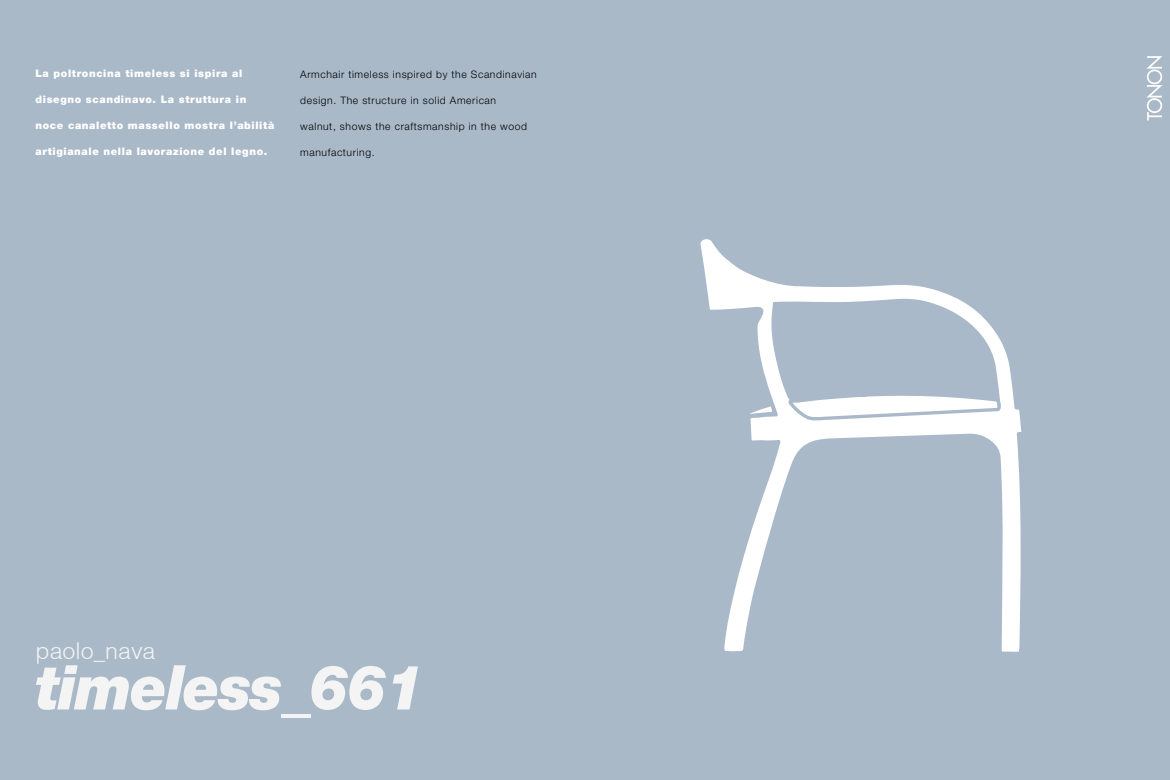
<style>
.page{position:relative;width:1170px;height:780px;background:#fff}
.page>*{position:absolute;margin:0;border:0;box-sizing:border-box;transform-origin:0 0}
.t1{font:italic 900 61.88px "Helvetica Neue";letter-spacing:-.03em;color:#f3f4f3;scale:.96 1}
.t2{font:300 23.25px "Helvetica";color:#f3f4f3}
.t3{font:900 10.25px "Helvetica 95";letter-spacing:.06em;color:#fff}
.t4{font:300 10.25px "Helvetica Neue";letter-spacing:.06em;color:#000}
</style>
<div class="page">
<div style="left:0;top:0;width:1169px;height:780px;background:#a9b9c8"></div>
<svg style="left:1146px;top:56px;width:16px;height:64px"></svg>
<svg style="left:700px;top:239px;width:322px;height:413px"></svg>
<svg style="left:743px;top:299px;width:261px;height:125px"></svg>
<p class="t3" style="left:36px;top:68px;width:208px">La poltroncina timeless si ispira al</p>
<p class="t3" style="left:36px;top:93px;width:212px">disegno scandinavo. La struttura in</p>
<p class="t3" style="left:36px;top:119px;width:240px">noce canaletto massello mostra l’abilità</p>
<p class="t3" style="left:36px;top:145px;width:233px">artigianale nella lavorazione del legno.</p>
<p class="t4" style="left:300px;top:68px;width:238px">Armchair timeless inspired by the Scandinavian</p>
<p class="t4" style="left:300px;top:94px;width:197px">design. The structure in solid American</p>
<p class="t4" style="left:300px;top:120px;width:228px">walnut, shows the craftsmanship in the wood</p>
<p class="t4" style="left:300px;top:146px;width:76px">manufacturing.</p>
<h2 class="t2" style="left:36px;top:636px;width:121px">paolo_nava</h2>
<h1 class="t1" style="left:36px;top:649px;width:407px">timeless_661</h1>
</div>
